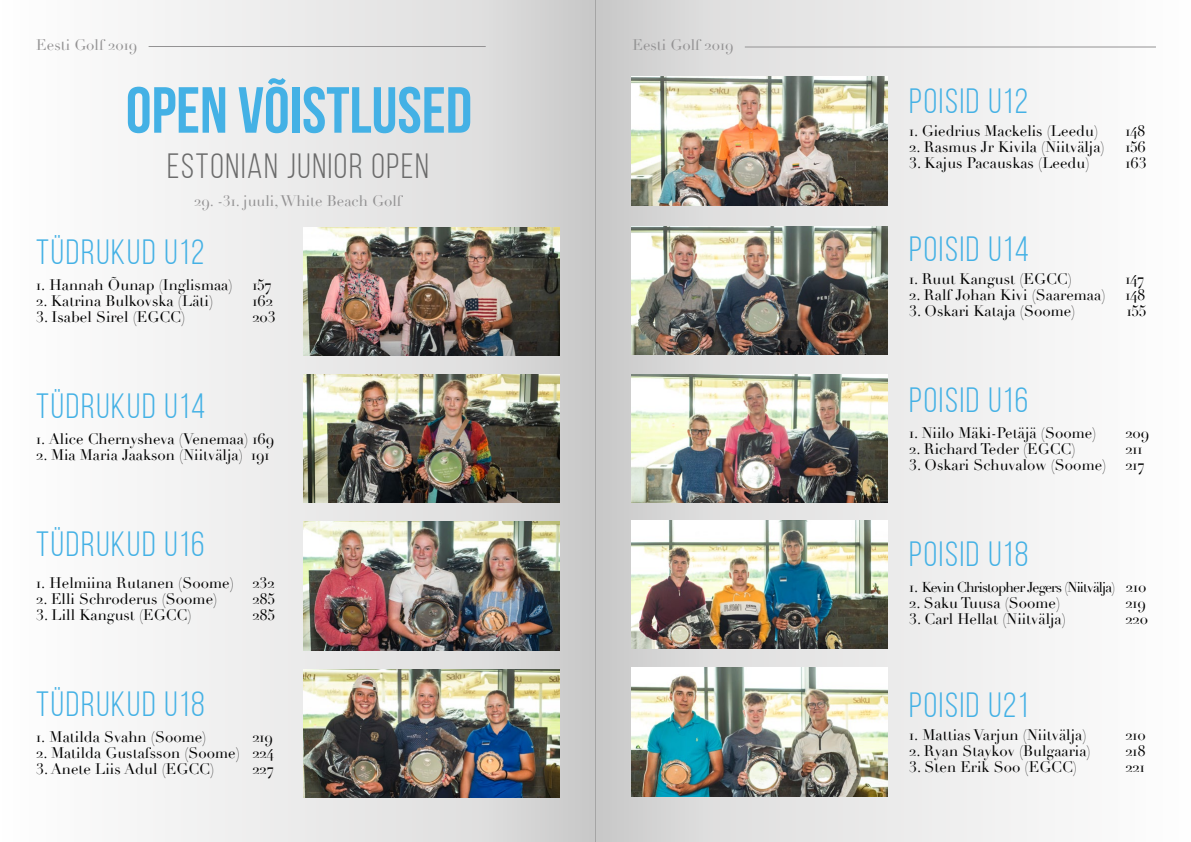
<style>
.page{position:relative;width:1191px;height:842px;background:#fff}
.page>*{position:absolute;margin:0;border:0;box-sizing:border-box;transform-origin:0 0}
.t1{font:700 65px "Bebas Neue";color:#44b1e5}
.t2{font:35px "Bebas Neue";letter-spacing:.05em;color:#44b1e5}
.t3{font:35px "Bebas Neue";letter-spacing:.05em;color:#6b6b6b}
.t4{font:15px "Didot";color:#000}
.t5{font:15px "Didot";color:#939293}
.t6{font:14px "Didot";letter-spacing:-.06em;color:#000}
.s1{font-size:15px}
</style>
<div class="page">
<div style="left:1px;top:0;width:594px;height:842px;background:linear-gradient(to right,#fff,#d0d0d0)"></div>
<div style="left:595px;top:0;width:595px;height:842px;background:linear-gradient(to right,#cfcfcf,#fff)"></div>
<hr style="left:745px;top:47px;width:411px;height:1px;background:#939293">
<img style="left:631px;top:77px;width:256px;height:128px">
<img style="left:303px;top:227px;width:256px;height:129px">
<img style="left:631px;top:226px;width:256px;height:128px">
<img style="left:303px;top:375px;width:256px;height:128px">
<img style="left:631px;top:374px;width:256px;height:129px">
<img style="left:303px;top:522px;width:256px;height:128px">
<img style="left:631px;top:521px;width:256px;height:128px">
<img style="left:303px;top:669px;width:256px;height:128px">
<img style="left:631px;top:668px;width:256px;height:128px">
<hr style="left:149px;top:46px;width:337px;height:1px;background:#939293">
<p class="t5" style="left:36px;top:35px;width:102px">Eesti Golf 2019</p>
<p class="t5" style="left:632px;top:36px;width:102px">Eesti Golf 2019</p>
<h1 class="t1" style="left:126px;top:75px;width:348px">OPEN VÕISTLUSED</h1>
<h2 class="t3" style="left:167px;top:147px;width:263px">ESTONIAN JUNIOR OPEN</h2>
<p class="t5" style="left:194px;top:191px;width:209px">29. -31. juuli, White Beach Golf</p>
<h2 class="t2" style="left:36px;top:233px;width:169px">TÜDRUKUD U12</h2>
<p class="t4" style="left:36px;top:275px;width:198px">1. Hannah Õunap (Inglismaa)</p>
<p class="t4" style="left:252px;top:275px;width:21px">157</p>
<p class="t4" style="left:36px;top:292px;width:178px">2. Katrina Bulkovska (Läti)</p>
<p class="t4" style="left:252px;top:292px;width:22px">162</p>
<p class="t4" style="left:36px;top:308px;width:150px">3. Isabel Sirel (EGCC)</p>
<p class="t4" style="left:252px;top:308px;width:25px">203</p>
<h2 class="t2" style="left:36px;top:387px;width:170px">TÜDRUKUD U14</h2>
<p class="t4" style="left:36px;top:429px;width:239px">1. Alice Chernysheva (Venemaa) 169</p>
<p class="t4" style="left:36px;top:446px;width:235px">2. Mia Maria Jaakson (Niitvälja) 191</p>
<h2 class="t2" style="left:36px;top:525px;width:170px">TÜDRUKUD U16</h2>
<p class="t4" style="left:36px;top:573px;width:240px">1. Helmiina Rutanen (Soome) 232</p>
<p class="t4" style="left:36px;top:590px;width:182px">2. Elli Schroderus (Soome)</p>
<p class="t4" style="left:252px;top:590px;width:24px">285</p>
<p class="t4" style="left:36px;top:606px;width:157px">3. Lill Kangust (EGCC)</p>
<p class="t4" style="left:252px;top:606px;width:24px">285</p>
<h2 class="t2" style="left:36px;top:685px;width:170px">TÜDRUKUD U18</h2>
<p class="t4" style="left:36px;top:728px;width:172px">1. Matilda Svahn (Soome)</p>
<p class="t4" style="left:252px;top:728px;width:22px">219</p>
<p class="t4" style="left:36px;top:744px;width:239px">2. Matilda Gustafsson (Soome) 224</p>
<p class="t4" style="left:36px;top:760px;width:179px">3. Anete Liis Adul (EGCC)</p>
<p class="t4" style="left:252px;top:760px;width:23px">227</p>
<h2 class="t2" style="left:909px;top:82px;width:120px">POISID U12</h2>
<p class="t4" style="left:909px;top:122px;width:190px">1. Giedrius Mackelis (Leedu)</p>
<p class="t4" style="left:1125px;top:122px;width:22px">148</p>
<p class="t4" style="left:909px;top:138px;width:197px">2. Rasmus Jr Kivila (Niitvälja)</p>
<p class="t4" style="left:1125px;top:138px;width:22px">156</p>
<p class="t4" style="left:909px;top:154px;width:182px">3. Kajus Pacauskas (Leedu)</p>
<p class="t4" style="left:1125px;top:154px;width:23px">163</p>
<h2 class="t2" style="left:909px;top:230px;width:121px">POISID U14</h2>
<p class="t4" style="left:909px;top:270px;width:164px">1. Ruut Kangust (EGCC)</p>
<p class="t4" style="left:1125px;top:270px;width:20px">147</p>
<p class="t4" style="left:909px;top:286px;width:198px">2. Ralf Johan Kivi (Saaremaa)</p>
<p class="t4" style="left:1125px;top:286px;width:22px">148</p>
<p class="t4" style="left:909px;top:302px;width:168px">3. Oskari Kataja (Soome)</p>
<p class="t4" style="left:1126px;top:302px;width:21px">155</p>
<h2 class="t2" style="left:909px;top:381px;width:120px">POISID U16</h2>
<p class="t4" style="left:909px;top:424px;width:189px">1. Niilo Mäki-Petäjä (Soome)</p>
<p class="t4" style="left:1125px;top:424px;width:25px">209</p>
<p class="t4" style="left:909px;top:440px;width:168px">2. Richard Teder (EGCC)</p>
<p class="t4" style="left:1125px;top:440px;width:19px">211</p>
<p class="t4" style="left:909px;top:456px;width:199px">3. Oskari Schuvalow (Soome)</p>
<p class="t4" style="left:1125px;top:456px;width:21px">217</p>
<h2 class="t2" style="left:909px;top:535px;width:121px">POISID U18</h2>
<p class="t6" style="left:909px;top:579px;width:239px"><span class="s1">1.</span> Kevin Christopher Jegers (Niitvälja) <span class="s1">210</span></p>
<p class="t4" style="left:909px;top:594px;width:153px">2. Saku Tuusa (Soome)</p>
<p class="t4" style="left:1125px;top:594px;width:22px">219</p>
<p class="t4" style="left:909px;top:610px;width:158px">3. Carl Hellat (Niitvälja)</p>
<p class="t4" style="left:1125px;top:610px;width:24px">220</p>
<h2 class="t2" style="left:909px;top:686px;width:120px">POISID U21</h2>
<p class="t4" style="left:909px;top:726px;width:179px">1. Mattias Varjun (Niitvälja)</p>
<p class="t4" style="left:1125px;top:726px;width:22px">210</p>
<p class="t4" style="left:909px;top:742px;width:183px">2. Ryan Staykov (Bulgaaria)</p>
<p class="t4" style="left:1125px;top:742px;width:22px">218</p>
<p class="t4" style="left:909px;top:758px;width:169px">3. Sten Erik Soo (EGCC)</p>
<p class="t4" style="left:1125px;top:758px;width:21px">221</p>
</div>
